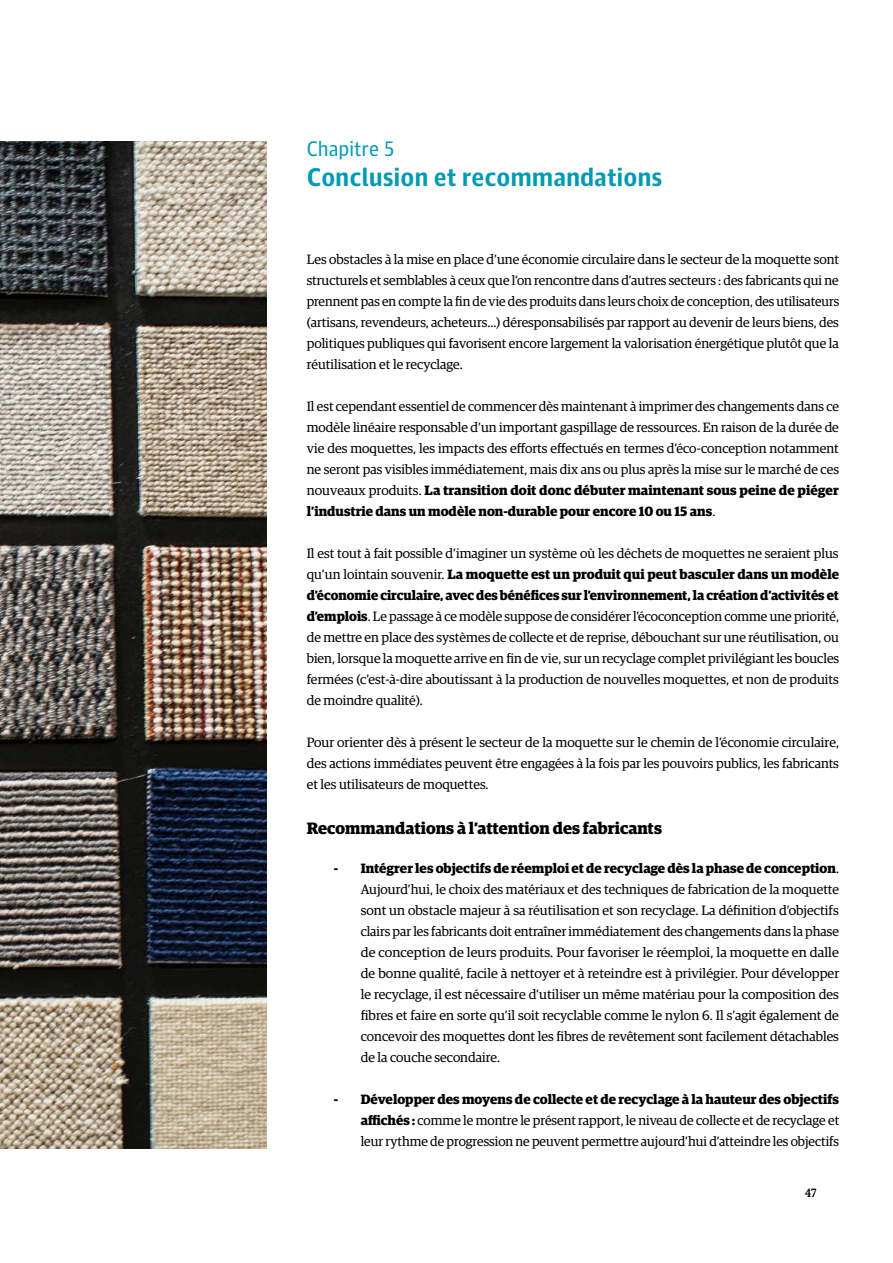
<style>
.page{position:relative;width:893px;height:1263px;background:#fff}
.page>*{position:absolute;margin:0;border:0;box-sizing:border-box;transform-origin:0 0}
.t1{font:700 25.5px "Guardian Agate Sans 1";letter-spacing:-.005em;color:#009bb3}
.t2{font:21px "Guardian Agate Sans 1";letter-spacing:-.005em;color:#009bb3}
.t3{font:700 16.5px "Guardian Egyp";color:#000}
.t4{font:13.5px/21px "Guardian Egyp";color:#000;text-align:justify}
.t5{font:500 12px "Guardian Egyp";color:#000;scale:.87 1}
.s1{font-weight:700}
</style>
<div class="page">
<img style="left:0;top:141px;width:266px;height:1007px">
<h2 class="t2" style="left:307px;top:134px;width:90px">Chapitre 5</h2>
<h1 class="t1" style="left:307px;top:160px;width:357px">Conclusion et recommandations</h1>
<p class="t4" style="left:307px;top:248px;width:534px">Les obstacles à la mise en place d’une économie circulaire dans le secteur de la moquette sont structurels et semblables à ceux que l’on rencontre dans d’autres secteurs : des fabricants qui ne prennent pas en compte la fin de vie des produits dans leurs choix de conception, des utilisateurs (artisans, revendeurs, acheteurs...) déresponsabilisés par rapport au devenir de leurs biens, des politiques publiques qui favorisent encore largement la valorisation énergétique plutôt que la réutilisation et le recyclage.</p>
<p class="t4" style="left:307px;top:395px;width:534px">Il est cependant essentiel de commencer dès maintenant à imprimer des changements dans ce modèle linéaire responsable d’un important gaspillage de ressources. En raison de la durée de vie des moquettes, les impacts des efforts effectués en termes d’éco-conception notamment ne seront pas visibles immédiatement, mais dix ans ou plus après la mise sur le marché de ces nouveaux produits. <span class="s1">La transition doit donc débuter maintenant sous peine de piéger l’industrie dans un modèle non-durable pour encore 10 ou 15 ans</span>.</p>
<p class="t4" style="left:307px;top:542px;width:534px">Il est tout à fait possible d’imaginer un système où les déchets de moquettes ne seraient plus qu’un lointain souvenir. <span class="s1">La moquette est un produit qui peut basculer dans un modèle d’économie circulaire, avec des bénéfices sur l’environnement, la création d’activités et d’emplois</span>. Le passage à ce modèle suppose de considérer l’écoconception comme une priorité, de mettre en place des systèmes de collecte et de reprise, débouchant sur une réutilisation, ou bien, lorsque la moquette arrive en fin de vie, sur un recyclage complet privilégiant les boucles fermées (c’est-à-dire aboutissant à la production de nouvelles moquettes, et non de produits de moindre qualité).</p>
<p class="t4" style="left:307px;top:731px;width:534px">Pour orienter dès à présent le secteur de la moquette sur le chemin de l’économie circulaire, des actions immédiates peuvent être engagées à la fois par les pouvoirs publics, les fabricants et les utilisateurs de moquettes.</p>
<p class="t3" style="left:307px;top:816px;width:357px">Recommandations à l’attention des fabricants</p>
<p class="t4" style="left:361px;top:857px;width:480px;text-indent:-27px"><span class="s1">- Intégrer les objectifs de réemploi et de recyclage dès la phase de conception</span>.<br>Aujourd’hui, le choix des matériaux et des techniques de fabrication de la moquette sont un obstacle majeur à sa réutilisation et son recyclage. La définition d’objectifs clairs par les fabricants doit entraîner immédiatement des changements dans la phase de conception de leurs produits. Pour favoriser le réemploi, la moquette en dalle de bonne qualité, facile à nettoyer et à reteindre est à privilégier. Pour développer le recyclage, il est nécessaire d’utiliser un même matériau pour la composition des fibres et faire en sorte qu’il soit recyclable comme le nylon 6. Il s’agit également de concevoir des moquettes dont les fibres de revêtement sont facilement détachables de la couche secondaire.</p>
<p class="t4" style="left:361px;top:1088px;width:480px;text-indent:-27px"><span class="s1">- Développer des moyens de collecte et de recyclage à la hauteur des objectifs affichés :</span> comme le montre le présent rapport, le niveau de collecte et de recyclage et leur rythme de progression ne peuvent permettre aujourd’hui d’atteindre les objectifs</p>
<p class="t5" style="left:805px;top:1184px;width:14px">47</p>
</div>
